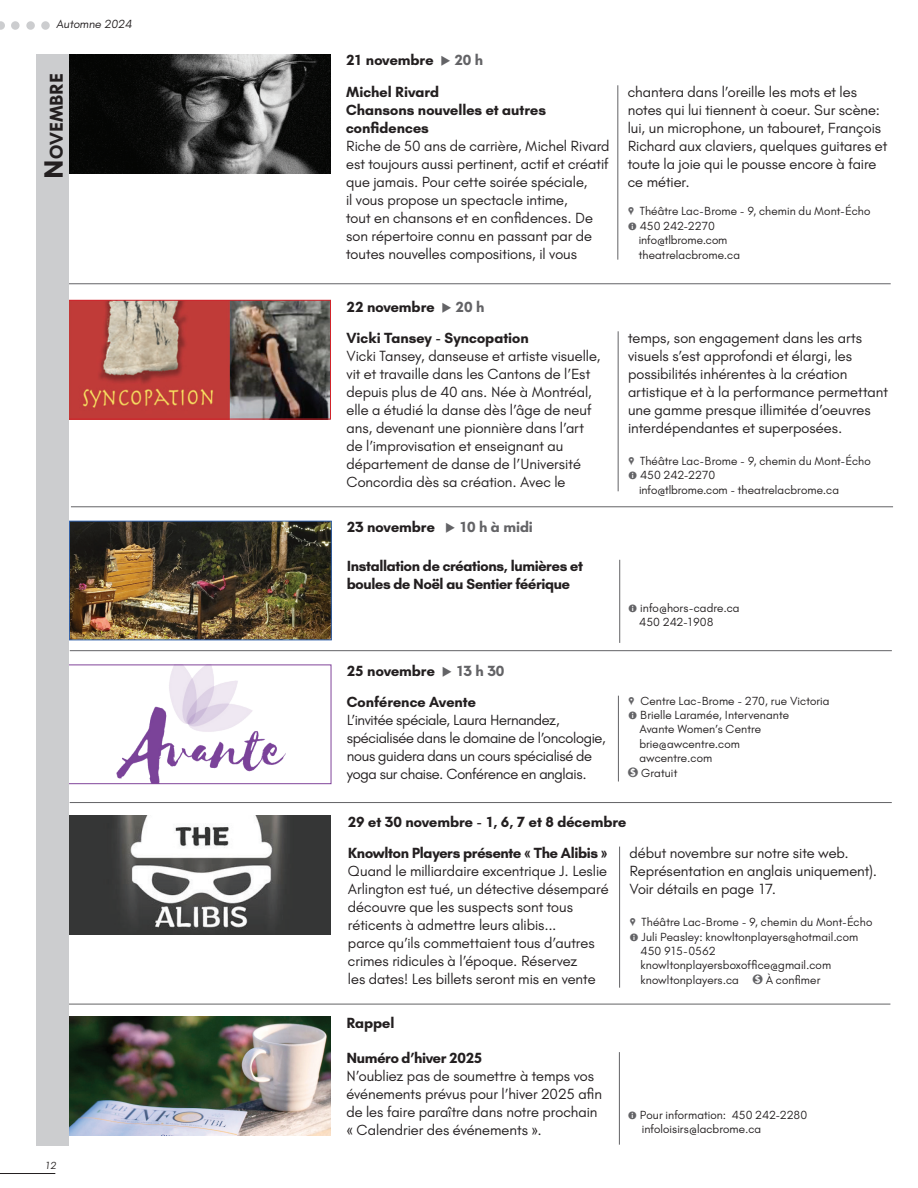
<style>
.page{position:relative;width:918px;height:1188px;background:#fff}
.page>*{position:absolute;margin:0;border:0;box-sizing:border-box;transform-origin:0 0}
.t1{font:700 18.9px "Glacial Indifference";color:#231f20}
.t2{font:15px/18px "Glacial Indifference";color:#231f20}
.t3{font:700 15px/18px "Glacial Indifference";color:#231f20}
.t4{font:15px/18px "Glacial Indifference";letter-spacing:-.02em;color:#231f20}
.t5{font:700 15px/18px "Glacial Indifference";letter-spacing:-.02em;color:#231f20}
.t6{font:12px/14.4px "Glacial Indifference";letter-spacing:.005em;color:#231f20}
.t7{font:10.5px "Glacial Indifference";color:#231f20}
.s1{font-size:27px}
.s2{color:#636366}
.s3{font-family:"Modern Pictograms";color:#636366}
.s4{font-family:"Circled";color:#636366}
.s5{font-weight:700}
.s6{font-family:"Arial Narrow";font-weight:700}
.s7{font-family:"Arial Narrow"}
</style>
<div class="page">
<hr style="left:0;top:1173px;width:55px;height:1px;background:#231f20">
<svg style="left:0;top:21px;width:5px;height:9px"></svg>
<div style="left:11px;top:21px;width:9px;height:9px;background:#cccdcf;border-radius:50%"></div>
<div style="left:26px;top:21px;width:9px;height:9px;background:#cccdcf;border-radius:50%"></div>
<div style="left:41px;top:21px;width:9px;height:9px;background:#cccdcf;border-radius:50%"></div>
<img style="left:69px;top:1016px;width:262px;height:119px">
<hr style="left:618px;top:331px;width:1px;height:160px;background:#636366">
<img style="left:70px;top:302px;width:259px;height:115px">
<div style="left:68px;top:300px;width:263px;height:119px;border:1px solid #d1232a"></div>
<img style="left:71px;top:523px;width:259px;height:115px">
<div style="left:69px;top:521px;width:263px;height:119px;border:1px solid #3566b1"></div>
<hr style="left:619px;top:560px;width:1px;height:83px;background:#636366">
<hr style="left:618px;top:85px;width:1px;height:175px;background:#636366">
<hr style="left:618px;top:696px;width:1px;height:86px;background:#636366">
<hr style="left:619px;top:847px;width:1px;height:141px;background:#636366">
<img style="left:69px;top:54px;width:262px;height:119px">
<img style="left:69px;top:816px;width:262px;height:118px">
<hr style="left:71px;top:507px;width:822px;height:1px;background:#636366">
<hr style="left:69px;top:284px;width:822px;height:1px;background:#636366">
<hr style="left:70px;top:650px;width:822px;height:1px;background:#636366">
<hr style="left:70px;top:802px;width:822px;height:1px;background:#636366">
<hr style="left:68px;top:1004px;width:822px;height:1px;background:#636366">
<hr style="left:619px;top:1052px;width:1px;height:93px;background:#636366">
<img style="left:116px;top:667px;width:169px;height:115px">
<div style="left:67px;top:665px;width:264px;height:119px;border:1px solid #81449a"></div>
<div style="left:37px;top:54px;width:32px;height:1091px;background:#cccdcf"></div>
<p class="t6" style="left:56px;top:17px;width:79px">Automne 2024</p>
<p class="t1" style="left:45px;top:179px;width:107px;rotate:-90deg"><span class="s1">N</span> ovembre</p>
<p class="t7" style="left:45px;top:1159px;width:14px">12</p>
<p class="t3" style="left:346px;top:51px;width:139px">21 novembre <span class="s2">◆ 20 h</span></p>
<p class="t3" style="left:346px;top:83px;width:201px">Michel Rivard<br>Chansons nouvelles et autres confidences</p>
<p class="t2" style="left:346px;top:136px;width:265px">Riche de 50 ans de carrière, Michel Rivard est toujours aussi pertinent, actif et créatif que jamais. Pour cette soirée spéciale,<br>il vous propose un spectacle intime,<br>tout en chansons et en confidences. De son répertoire connu en passant par de toutes nouvelles compositions, il vous</p>
<p class="t3" style="left:346px;top:297px;width:139px">22 novembre <span class="s2">◆ 20 h</span></p>
<p class="t3" style="left:346px;top:329px;width:184px">Vicki Tansey - Syncopation</p>
<p class="t2" style="left:346px;top:346px;width:256px">Vicki Tansey, danseuse et artiste visuelle, vit et travaille dans les Cantons de l’Est depuis plus de 40 ans. Née à Montréal, elle a étudié la danse dès l’âge de neuf ans, devenant une pionnière dans l’art de l’improvisation et enseignant au département de danse de l’Université Concordia dès sa création. Avec le</p>
<p class="t3" style="left:347px;top:518px;width:188px">23 novembre <span class="s2">◆ 10 h à midi</span></p>
<p class="t5" style="left:347px;top:557px;width:238px">Installation de créations, lumières et boules de Noël au Sentier féérique</p>
<p class="t3" style="left:347px;top:662px;width:159px">25 novembre <span class="s2">◆ 13 h 30</span></p>
<p class="t3" style="left:347px;top:693px;width:131px">Conférence Avente</p>
<p class="t4" style="left:347px;top:711px;width:261px">L’invitée spéciale, Laura Hernandez, spécialisée dans le domaine de l’oncologie, nous guidera dans un cours spécialisé de yoga sur chaise. Conférence en anglais.</p>
<p class="t2" style="left:628px;top:82px;width:261px">chantera dans l’oreille les mots et les notes qui lui tiennent à coeur. Sur scène: lui, un microphone, un tabouret, François Richard aux claviers, quelques guitares et toute la joie qui le pousse encore à faire ce métier.</p>
<p class="t6" style="left:628px;top:204px;width:244px"><span class="s3">,</span> Théâtre Lac-Brome - 9, chemin du Mont-Écho</p>
<p class="t6" style="left:628px;top:218px;width:89px"><span class="s3">=</span> 450 242-2270</p>
<p class="t6" style="left:639px;top:233px;width:90px">info@tlbrome.com</p>
<p class="t6" style="left:639px;top:247px;width:103px">theatrelacbrome.ca</p>
<p class="t2" style="left:628px;top:328px;width:262px">temps, son engagement dans les arts visuels s’est approfondi et élargi, les possibilités inhérentes à la création artistique et à la performance permettant une gamme presque illimitée d’oeuvres interdépendantes et superposées.</p>
<p class="t6" style="left:628px;top:454px;width:244px"><span class="s3">,</span> Théâtre Lac-Brome - 9, chemin du Mont-Écho</p>
<p class="t6" style="left:628px;top:468px;width:89px"><span class="s3">=</span> 450 242-2270</p>
<p class="t6" style="left:639px;top:482px;width:202px">info@tlbrome.com - theatrelacbrome.ca</p>
<p class="t6" style="left:639px;top:600px;width:102px;text-indent:-11px"><span class="s3">=</span> info@hors-cadre.ca<br>450 242-1908</p>
<p class="t6" style="left:628px;top:693px;width:203px"><span class="s3">,</span> Centre Lac-Brome - 270, rue Victoria</p>
<p class="t6" style="left:628px;top:708px;width:162px"><span class="s3">=</span> Brielle Laramée, Intervenante</p>
<p class="t6" style="left:639px;top:722px;width:123px">Avante Women’s Centre</p>
<p class="t6" style="left:639px;top:737px;width:102px">brie@awcentre.com</p>
<p class="t6" style="left:639px;top:751px;width:74px">awcentre.com</p>
<p class="t6" style="left:628px;top:765px;width:50px"><span class="s4">$</span> Gratuit</p>
<p class="t3" style="left:348px;top:813px;width:280px">29 et 30 novembre - 1, 6, 7 et 8 décembre</p>
<p class="t2" style="left:348px;top:844px;width:262px"><span class="s5">Knowlton Players présente</span> <span class="s6">«</span> <span class="s5">The Alibis</span> <span class="s6">» </span>Quand le milliardaire excentrique J. Leslie Arlington est tué, un détective désemparé découvre que les suspects sont tous réticents à admettre leurs alibis...<br>parce qu’ils commettaient tous d’autres crimes ridicules à l’époque. Réservez<br>les dates! Les billets seront mis en vente</p>
<p class="t2" style="left:629px;top:844px;width:249px">début novembre sur notre site web.<br>Représentation en anglais uniquement).<br>Voir détails en page 17.</p>
<p class="t6" style="left:629px;top:915px;width:244px"><span class="s3">,</span> Théâtre Lac-Brome - 9, chemin du Mont-Écho</p>
<p class="t6" style="left:629px;top:929px;width:230px"><span class="s3">=</span> Juli Peasley: knowltonplayers@hotmail.com</p>
<p class="t6" style="left:641px;top:944px;width:77px">450 915-0562</p>
<p class="t6" style="left:641px;top:958px;width:192px">knowltonplayersboxoffice@gmail.com</p>
<p class="t6" style="left:641px;top:972px;width:181px">knowltonplayers.ca <span class="s4">$</span> À confimer</p>
<p class="t3" style="left:346px;top:1014px;width:50px">Rappel</p>
<p class="t5" style="left:346px;top:1049px;width:138px">Numéro d’hiver 2025</p>
<p class="t2" style="left:346px;top:1067px;width:257px">N’oubliez pas de soumettre à temps vos événements prévus pour l’hiver 2025 afin de les faire paraître dans notre prochain <span class="s7">«</span> Calendrier des événements <span class="s7">»</span>.</p>
<p class="t6" style="left:642px;top:1107px;width:167px;text-indent:-14px"><span class="s3">=</span> Pour information: 450 242-2280 infoloisirs@lacbrome.ca</p>
</div>
